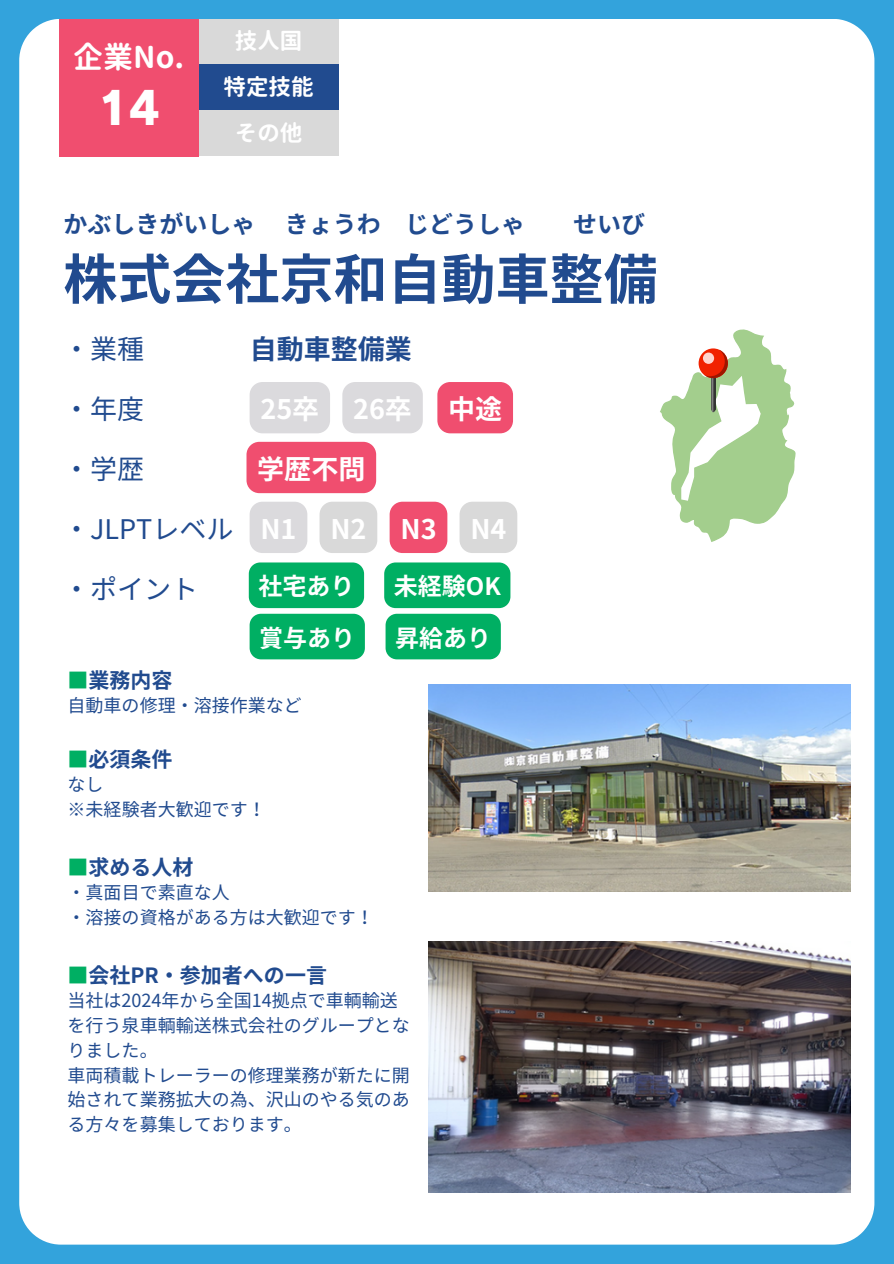
<style>
.page{position:relative;width:894px;height:1264px;background:#fff}
.page>*{position:absolute;margin:0;border:0;box-sizing:border-box;transform-origin:0 0}
.t1{font:700 54px "Noto Sans JP";color:#214b8f}
.t2{font:45px "Canva Rodin Pro N EB";color:#fff}
.t3{font:700 30px "Gen Jyuu Gothic";color:#fff}
.t4{font:27px "Noto Sans JP";color:#214b8f}
.t5{font:700 27px "Noto Sans JP";color:#fff}
.t6{font:700 27px "Noto Sans JP";color:#214b8f}
.t7{font:700 24px "Noto Sans JP";color:#214b8f}
.t8{font:700 24px "Noto Sans JP";color:#fff}
.t9{font:700 22.5px "Gen Jyuu Gothic";color:#fff}
.t10{font:700 21px "Noto Sans JP";color:#214b8f}
.t11{font:18px/24.8px "Noto Sans JP";color:#214b8f}
.s1{color:#00af63}
</style>
<div class="page">
<div style="left:0;top:0;width:893px;height:1263px;background:#33a3dc"></div>
<div style="left:19px;top:19px;width:855px;height:1225px;background:#fff"></div>
<div style="left:59px;top:19px;width:139px;height:137px;background:#f04e6f"></div>
<div style="left:199px;top:19px;width:139px;height:46px;background:#d9d9d9"></div>
<div style="left:199px;top:64px;width:139px;height:46px;background:#214b8f"></div>
<div style="left:199px;top:110px;width:139px;height:46px;background:#d9d9d9"></div>
<svg style="left:659px;top:328px;width:136px;height:214px;background:#ccdfbc"></svg>
<svg style="left:702px;top:352px;width:12px;height:12px"></svg>
<img style="left:428px;top:941px;width:422px;height:250px">
<img style="left:428px;top:684px;width:422px;height:207px">
<div style="left:249px;top:382px;width:81px;height:51px;background:#dbdadd"></div>
<div style="left:342px;top:382px;width:80px;height:51px;background:#dbdadd"></div>
<div style="left:437px;top:382px;width:76px;height:51px;background:#f04e6f"></div>
<div style="left:246px;top:442px;width:130px;height:51px;background:#f04e6f"></div>
<svg style="left:319px;top:501px;width:58px;height:52px;background:#dbdbdb"></svg>
<svg style="left:389px;top:501px;width:58px;height:52px;background:#f15a78"></svg>
<svg style="left:459px;top:501px;width:58px;height:52px;background:#dbdbdb"></svg>
<div style="left:239px;top:322px;width:183px;height:51px;background:#fff"></div>
<div style="left:385px;top:613px;width:115px;height:46px;background:#00af63;border-radius:11px"></div>
<div style="left:52px;top:322px;width:103px;height:51px;background:#fff"></div>
<div style="left:52px;top:382px;width:103px;height:51px;background:#fff"></div>
<div style="left:52px;top:442px;width:103px;height:51px;background:#fff"></div>
<svg style="left:52px;top:501px;width:255px;height:52px;background:#f7f7f7"></svg>
<div style="left:52px;top:561px;width:157px;height:52px;background:#fff"></div>
<div style="left:249px;top:613px;width:116px;height:46px;background:#00af63;border-radius:11px"></div>
<div style="left:249px;top:562px;width:115px;height:46px;background:#00af63;border-radius:11px"></div>
<div style="left:384px;top:562px;width:126px;height:46px;background:#00af63;border-radius:11px"></div>
<h6 class="t3" style="left:73px;top:36px;width:112px">企業No.</h6>
<h6 class="t2" style="left:98px;top:86px;width:64px">14</h6>
<h6 class="t9" style="left:235px;top:25px;width:69px">技人国</h6>
<h6 class="t9" style="left:223px;top:71px;width:91px">特定技能</h6>
<p class="t9" style="left:235px;top:116px;width:69px">その他</p>
<h3 class="t7" style="left:63px;top:205px;width:463px">かぶしきがいしゃ きょうわ じどうしゃ</h3>
<h3 class="t7" style="left:573px;top:205px;width:73px">せいび</h3>
<h6 class="t1" style="left:63px;top:236px;width:595px">株式会社京和自動車整備</h6>
<p class="t4" style="left:63px;top:328px;width:82px">・業種</p>
<p class="t4" style="left:63px;top:387px;width:82px">・年度</p>
<p class="t4" style="left:63px;top:447px;width:82px">・学歴</p>
<p class="t4" style="left:63px;top:507px;width:172px">・JLPTレベル</p>
<p class="t4" style="left:63px;top:567px;width:136px">・ポイント</p>
<p class="t6" style="left:250px;top:328px;width:163px">自動車整備業</p>
<h1 class="t5" style="left:260px;top:387px;width:60px">25卒</h1>
<h4 class="t5" style="left:353px;top:387px;width:60px">26卒</h4>
<h6 class="t5" style="left:448px;top:387px;width:55px">中途</h6>
<h5 class="t5" style="left:257px;top:447px;width:109px">学歴不問</h5>
<h6 class="t5" style="left:260px;top:507px;width:38px">N1</h6>
<h6 class="t5" style="left:330px;top:507px;width:38px">N2</h6>
<p class="t5" style="left:400px;top:507px;width:38px">N3</p>
<p class="t5" style="left:470px;top:507px;width:38px">N4</p>
<p class="t8" style="left:258px;top:567px;width:97px">社宅あり</p>
<p class="t8" style="left:393px;top:567px;width:108px">未経験OK</p>
<p class="t8" style="left:259px;top:619px;width:97px">賞与あり</p>
<p class="t8" style="left:395px;top:619px;width:97px">昇給あり</p>
<h4 class="t10" style="left:68px;top:663px;width:106px"><span class="s1">■</span>業務内容</h4>
<h3 class="t11" style="left:68px;top:692px;width:236px">自動車の修理・溶接作業など</h3>
<p class="t10" style="left:68px;top:742px;width:106px"><span class="s1">■</span>必須条件</p>
<h4 class="t11" style="left:68px;top:771px;width:38px">なし</h4>
<h3 class="t11" style="left:68px;top:796px;width:200px">※未経験者大歓迎です！</h3>
<h3 class="t10" style="left:68px;top:850px;width:127px"><span class="s1">■</span>求める人材</h3>
<h3 class="t11" style="left:68px;top:879px;width:162px">・真面目で素直な人</h3>
<h4 class="t11" style="left:68px;top:904px;width:308px">・溶接の資格がある方は大歓迎です！</h4>
<h3 class="t10" style="left:68px;top:958px;width:259px"><span class="s1">■</span>会社PR・参加者への一言</h3>
<h2 class="t11" style="left:68px;top:987px;width:344px">当社は2024年から全国14拠点で車輌輸送を行う泉車輌輸送株式会社のグループとなりました。</h2>
<h1 class="t11" style="left:68px;top:1061px;width:344px;text-align:justify">車両積載トレーラーの修理業務が新たに開始されて業務拡大の為、沢山のやる気のある方々を募集しております。</h1>
</div>
